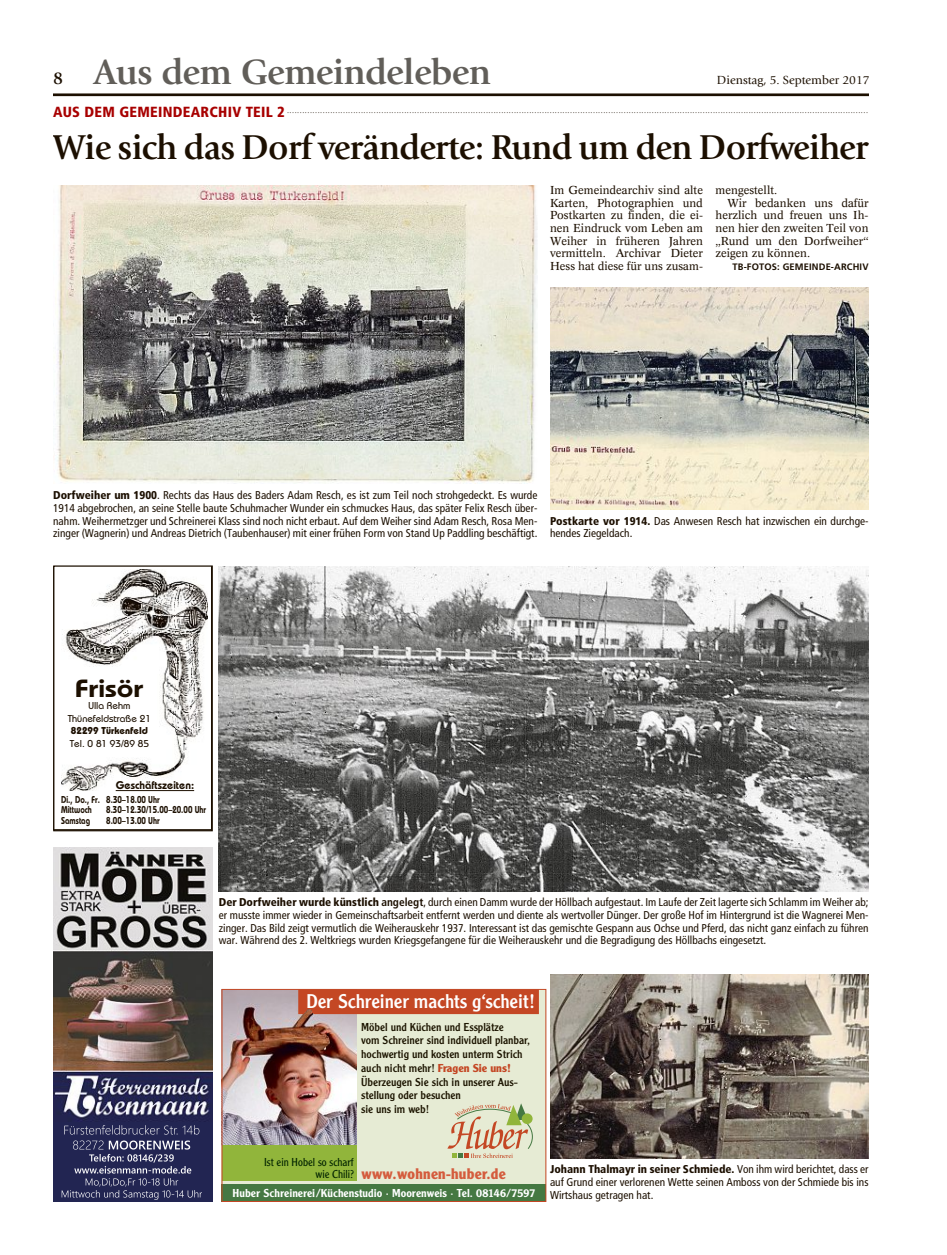
<style>
.page{position:relative;width:947px;height:1255px;background:#fff}
.page>*{position:absolute;margin:0;border:0;box-sizing:border-box;transform-origin:0 0}
.t1{font:700 36.62px "Giovanni";letter-spacing:-.02em;color:#615e59}
.t2{font:700 36px "Giovanni";letter-spacing:-.02em;color:#1c0f00;scale:.96 1}
.t3{font:600 24.88px "Bauhaus";color:#1c0f00;scale:1.21 1}
.t4{font:19.38px "Clearface Gothic LH";color:#fff}
.t5{font:700 16.88px "Clearface Gothic LH";letter-spacing:.015em;color:#c44724}
.t6{font:700 15px "Clearface Gothic LT Std";letter-spacing:.02em;color:#d45c3d}
.t7{font:12.25px "Giovanni";color:#1c0f00}
.t8{font:condensed 11.38px/12.8px "Frutiger";color:#1c0f00;text-align:justify}
.t9{font:11.38px/12.8px "Concorde";color:#1c0f00;text-align:justify}
.t10{font:11.25px/13.8px "Clearface Gothic LH";color:#1c1400}
.t11{font:500 11.25px "Clearface Gothic LH";letter-spacing:.005em;color:#fff}
.t12{font:300 11.25px "Clearface Gothic LH";color:#002100}
.t13{font:600 11.25px "Bauhaus";color:#1c0f00}
.t14{font:600 10px/10.6px "Bauhaus";color:#1c0f00;scale:.8 1}
.t15{font:500 10px/12.5px "Bauhaus";color:#1c0f00;text-align:center}
.t16{font:700 10px "Bauhaus";color:#1c0f00}
.t17{font:700 9.38px "Frutiger";letter-spacing:.015em;color:#1c0f00}
.t18{font:7.38px "Concorde";color:#1c0f00}
.s1{font-size:18px;color:#1c0f00}
.s2{font-family:"Frutiger";font-weight:900;font-stretch:condensed;font-size:14.62px;color:#a80000}
.s3{font-weight:900}
.s4{font-weight:700}
.s5{font-weight:700;color:#c44724}
.s6{font-family:"Clearface Gothic LH";font-weight:300;font-size:11.25px;color:#002100}
</style>
<div class="page">
<hr style="left:53px;top:93px;width:815px;height:3px;background:#1c0f00">
<img style="left:57px;top:185px;width:480px;height:299px">
<img style="left:219px;top:567px;width:649px;height:324px">
<img style="left:550px;top:974px;width:318px;height:184px">
<img style="left:550px;top:287px;width:318px;height:222px">
<img style="left:61px;top:569px;width:146px;height:221px">
<div style="left:62px;top:671px;width:95px;height:86px;background:#fff"></div>
<hr style="left:116px;top:790px;width:78px;height:1px;background:#1c0f00">
<div style="left:53px;top:565px;width:160px;height:266px;border:1px solid #1c0f00"></div>
<img style="left:53px;top:847px;width:160px;height:222px">
<img style="left:53px;top:1069px;width:160px;height:132px">
<svg style="left:64px;top:1124px;width:135px;height:10px"></svg>
<div style="left:221px;top:989px;width:325px;height:212px;background:#e6ebd4"></div>
<svg style="left:447px;top:1103px;width:85px;height:54px"></svg>
<div style="left:221px;top:1183px;width:325px;height:18px;background:#457842"></div>
<img style="left:223px;top:991px;width:133px;height:154px">
<div style="left:298px;top:991px;width:240px;height:23px;background:#c44724"></div>
<div style="left:221px;top:1145px;width:135px;height:35px;background:#91b53b"></div>
<div style="left:221px;top:989px;width:325px;height:212px;border:1px solid #c44724"></div>
<h1 class="t1" style="left:53px;top:58px;width:439px"><span class="s1">8</span> Aus dem Gemeindeleben</h1>
<p class="t7" style="left:716px;top:75px;width:154px">Dienstag, 5. September 2017</p>
<p class="t18" style="left:53px;top:108px;width:816px"><span class="s2">AUS DEM GEMEINDEARCHIV TEIL 2</span> ....................................................................................................................................................................................................................................</p>
<h2 class="t2" style="left:53px;top:133px;width:850px">Wie sich das Dorf veränderte: Rund um den Dorfweiher</h2>
<p class="t9" style="left:549px;top:184px;width:154px">Im Gemeindearchiv sind alte Karten, Photographien und Postkarten zu finden, die ei&shy;nen Eindruck vom Leben am Weiher in früheren Jahren vermitteln. Archivar Dieter Hess hat diese für uns zusam-</p>
<p class="t9" style="left:715px;top:184px;width:63px">mengestellt.</p>
<p class="t9" style="left:727px;top:197px;width:142px">Wir bedanken uns dafür</p>
<p class="t9" style="left:715px;top:210px;width:154px">herzlich und freuen uns Ih-</p>
<p class="t9" style="left:715px;top:223px;width:154px">nen hier den zweiten Teil von</p>
<p class="t9" style="left:715px;top:235px;width:154px">„Rund um den Dorfweiher“</p>
<p class="t9" style="left:715px;top:248px;width:96px">zeigen zu können.</p>
<p class="t17" style="left:732px;top:263px;width:137px">TB-FOTOS: GEMEINDE-ARCHIV</p>
<p class="t8" style="left:53px;top:489px;width:485px"><span class="s3">Dorfweiher um 1900</span>. Rechts das Haus des Baders Adam Resch, es ist zum Teil noch strohgedeckt. Es wurde 1914 abgebrochen, an seine Stelle baute Schuhmacher Wunder ein schmuckes Haus, das später Felix Resch über&shy;nahm. Weihermetzger und Schreinerei Klass sind noch nicht erbaut. Auf dem Weiher sind Adam Resch, Rosa Men&shy;zinger (Wagnerin) und Andreas Dietrich (Taubenhauser) mit einer frühen Form von Stand Up Paddling beschäftigt.</p>
<p class="t8" style="left:549px;top:515px;width:320px"><span class="s3">Postkarte vor 1914.</span> Das Anwesen Resch hat inzwischen ein durchge&shy;hendes Ziegeldach.</p>
<h3 class="t3" style="left:75px;top:679px;width:58px">Frisör</h3>
<p class="t15" style="left:68px;top:699px;width:85px">Ulla Rehm<br>Thünefeldstraße 21</p>
<p class="t16" style="left:71px;top:725px;width:78px">82299 Türkenfeld</p>
<p class="t15" style="left:70px;top:737px;width:81px">Tel. 0 81 93/89 85</p>
<p class="t13" style="left:116px;top:781px;width:80px">Geschäftszeiten:</p>
<p class="t14" style="left:61px;top:794px;width:125px">Di., Do., Fr. 8.30–18.00 Uhr<br>Mittwoch</p>
<p class="t14" style="left:106px;top:805px;width:126px">8.30–12.30/15.00–20.00 Uhr</p>
<p class="t14" style="left:61px;top:816px;width:38px">Samstag</p>
<p class="t14" style="left:106px;top:816px;width:68px">8.00–13.00 Uhr</p>
<p class="t8" style="left:219px;top:896px;width:651px"><span class="s3">Der Dorfweiher wurde künstlich</span> <span class="s4">angelegt</span>, durch einen Damm wurde der Höllbach aufgestaut. Im Laufe der Zeit lagerte sich Schlamm im Weiher ab; er musste immer wieder in Gemeinschaftsarbeit entfernt werden und diente als wertvoller Dünger. Der große Hof im Hintergrund ist die Wagnerei Men&shy;zinger. Das Bild zeigt vermutlich die Weiherauskehr 1937. Interessant ist das gemischte Gespann aus Ochse und Pferd, das nicht ganz einfach zu führen war. Während des 2. Weltkriegs wurden Kriegsgefangene für die Weiherauskehr und die Begradigung des Höllbachs eingesetzt.</p>
<h3 class="t4" style="left:306px;top:989px;width:230px">Der Schreiner machts g‘scheit!</h3>
<p class="t10" style="left:361px;top:1019px;width:170px">Möbel und Küchen und Essplätze<br>vom Schreiner sind individuell planbar, hochwertig und kosten unterm Strich auch nicht mehr! <span class="s5">Fragen Sie uns!<br></span>Überzeugen Sie sich in unserer Aus&shy;stellung oder besuchen<br>sie uns im web!</p>
<p class="t12" style="left:264px;top:1154px;width:91px">Ist ein Hobel so scharf</p>
<h3 class="t6" style="left:315px;top:1164px;width:192px"><span class="s6">wie Chili?</span> www.wohnen-huber.de</h3>
<h3 class="t5" style="left:362px;top:1162px;width:168px">www.huber-wohnen.de</h3>
<p class="t11" style="left:232px;top:1185px;width:304px">Huber Schreinerei/Küchenstudio · Moorenweis · Tel. 08146/7597</p>
<p class="t8" style="left:549px;top:1163px;width:320px"><span class="s3">Johann Thalmayr in seiner Schmiede.</span> Von ihm wird berichtet, dass er auf Grund einer verlorenen Wette seinen Amboss von der Schmiede bis ins Wirtshaus getragen hat.</p>
</div>
